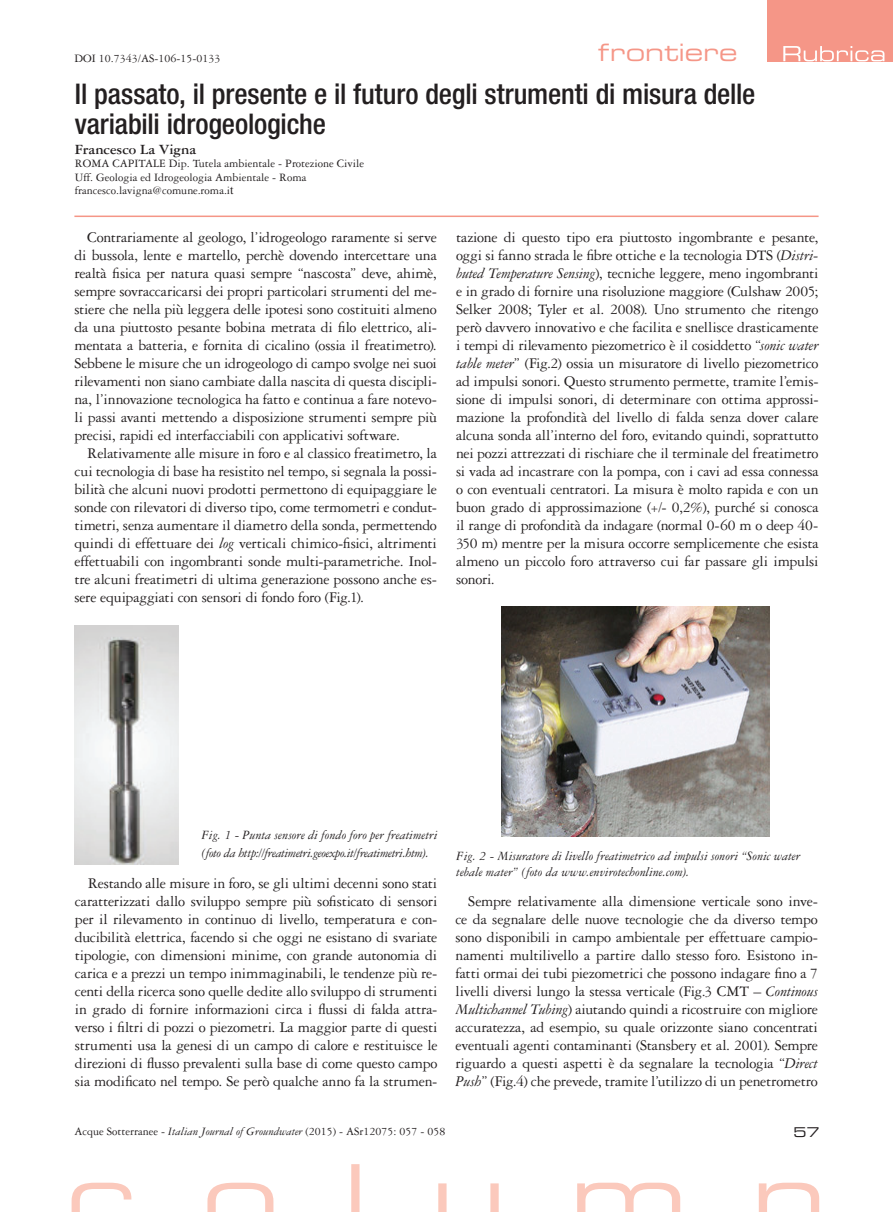
<style>
.page{position:relative;width:893px;height:1212px;background:#fff}
.page>*{position:absolute;margin:0;border:0;box-sizing:border-box;transform-origin:0 0}
.t1{font:500 condensed 28.5px/30px "Helvetica Neue LT Std";letter-spacing:-.005em;color:#231f20}
.t2{font:24px "Eurostile LT Std Ex 2";letter-spacing:.005em;color:#f59687}
.t3{font:15.75px/18px "Garamond 3 LT Std";letter-spacing:-.015em;color:#231f20;text-align:justify}
.t4{font:700 15px "Garamond 3 LT Std";letter-spacing:-.01em;color:#231f20}
.t5{font:italic 13.5px/18px "Garamond 3 LT Std";color:#231f20}
.t6{font:13.5px "Eurostile LT Std Ex 2";color:#231f20}
.t7{font:12px/13.5px "Garamond 3 LT Std";color:#231f20}
.s1{font-family:"Times New Roman"}
.s2{font-style:italic}
</style>
<div class="page">
<svg style="left:72px;top:1164px;width:747px;height:48px"></svg>
<img style="left:75px;top:625px;width:103px;height:239px">
<img style="left:502px;top:606px;width:267px;height:230px">
<div style="left:767px;top:0;width:126px;height:62px;background:#f59687"></div>
<svg style="left:783px;top:46px;width:101px;height:15px"></svg>
<hr style="left:74px;top:216px;width:745px;height:1px;background:#f59687">
<p class="t7" style="left:74px;top:52px;width:147px">DOI 10.7343/AS-106-15-0133</p>
<h2 class="t2" style="left:598px;top:36px;width:141px">frontiere</h2>
<h1 class="t1" style="left:75px;top:79px;width:682px">Il passato, il presente e il futuro degli strumenti di misura delle variabili idrogeologiche</h1>
<p class="t4" style="left:75px;top:141px;width:123px">Francesco La Vigna</p>
<p class="t7" style="left:75px;top:157px;width:291px">ROMA CAPITALE Dip. Tutela ambientale - Protezione Civile<br>Uff. Geologia ed Idrogeologia Ambientale - Roma francesco.lavigna@comune.roma.i<span class="s1">t</span></p>
<p class="t3" style="left:74px;top:228px;width:364px;text-indent:13px">Contrariamente al geologo, l’idrogeologo raramente si serve di bussola, lente e martello, perchè dovendo intercettare una realtà fisica per natura quasi sempre “nascosta” deve, ahimè, sempre sovraccaricarsi dei propri particolari strumenti del me&shy;stiere che nella più leggera delle ipotesi sono costituiti almeno da una piuttosto pesante bobina metrata di filo elettrico, ali&shy;mentata a batteria, e fornita di cicalino (ossia il freatimetro).<br>Sebbene le misure che un idrogeologo di campo svolge nei suoi rilevamenti non siano cambiate dalla nascita di questa discipli&shy;na, l’innovazione tecnologica ha fatto e continua a fare notevo&shy;li passi avanti mettendo a disposizione strumenti sempre più precisi, rapidi ed interfacciabili con applicativi software.</p>
<p class="t3" style="left:74px;top:444px;width:364px;text-indent:13px">Relativamente alle misure in foro e al classico freatimetro, la cui tecnologia di base ha resistito nel tempo, si segnala la possi&shy;bilità che alcuni nuovi prodotti permettono di equipaggiare le sonde con rilevatori di diverso tipo, come termometri e condut&shy;timetri, senza aumentare il diametro della sonda, permettendo quindi di effettuare dei <span class="s2">log</span> verticali chimico-fisici, altrimenti effettuabili con ingombranti sonde multi-parametriche. Inol&shy;tre alcuni freatimetri di ultima generazione possono anche es&shy;sere equipaggiati con sensori di fondo foro (Fig.1).</p>
<p class="t3" style="left:456px;top:228px;width:364px">tazione di questo tipo era piuttosto ingombrante e pesante, oggi si fanno strada le fibre ottiche e la tecnologia DTS (<span class="s2">Distri&shy;buted Temperature Sensing</span>), tecniche leggere, meno ingombranti e in grado di fornire una risoluzione maggiore (Culshaw 2005; Selker 2008; Tyler et al. 2008). Uno strumento che ritengo però davvero innovativo e che facilita e snellisce drasticamente i tempi di rilevamento piezometrico è il cosiddetto “<span class="s2">sonic water table meter</span>” (Fig.2) ossia un misuratore di livello piezometrico ad impulsi sonori. Questo strumento permette, tramite l’emis&shy;sione di impulsi sonori, di determinare con ottima approssi&shy;mazione la profondità del livello di falda senza dover calare alcuna sonda all’interno del foro, evitando quindi, soprattutto nei pozzi attrezzati di rischiare che il terminale del freatimetro si vada ad incastrare con la pompa, con i cavi ad essa connessa o con eventuali centratori. La misura è molto rapida e con un buon grado di approssimazione (+/- 0,2%), purché si conosca il range di profondità da indagare (normal 0-60 m o deep 40- 350 m) mentre per la misura occorre semplicemente che esista almeno un piccolo foro attraverso cui far passare gli impulsi sonori.</p>
<p class="t5" style="left:201px;top:826px;width:237px">Fig. 1 - Punta sensore di fondo foro per freatimetri (foto da http://freatimetri.geoexpo.it/freatimetri.htm).</p>
<p class="t3" style="left:75px;top:875px;width:364px;text-indent:13px">Restando alle misure in foro, se gli ultimi decenni sono stati caratterizzati dallo sviluppo sempre più sofisticato di sensori per il rilevamento in continuo di livello, temperatura e con&shy;ducibilità elettrica, facendo si che oggi ne esistano di svariate tipologie, con dimensioni minime, con grande autonomia di carica e a prezzi un tempo inimmaginabili, le tendenze più re&shy;centi della ricerca sono quelle dedite allo sviluppo di strumenti in grado di fornire informazioni circa i flussi di falda attra&shy;verso i filtri di pozzi o piezometri. La maggior parte di questi strumenti usa la genesi di un campo di calore e restituisce le direzioni di flusso prevalenti sulla base di come questo campo sia modificato nel tempo. Se però qualche anno fa la strumen-</p>
<p class="t5" style="left:456px;top:847px;width:345px;line-height:16.2px">Fig. 2 - Misuratore di livello freatimetrico ad impulsi sonori “Sonic water tebale mater” (foto da www.envirotechonline.com).</p>
<p class="t3" style="left:455px;top:892px;width:364px;text-indent:13px">Sempre relativamente alla dimensione verticale sono inve&shy;ce da segnalare delle nuove tecnologie che da diverso tempo sono disponibili in campo ambientale per effettuare campio&shy;namenti multilivello a partire dallo stesso foro. Esistono in&shy;fatti ormai dei tubi piezometrici che possono indagare fino a 7 livelli diversi lungo la stessa verticale (Fig.3 CMT – <span class="s2">Continous Multichannel Tubing</span>) aiutando quindi a ricostruire con migliore accuratezza, ad esempio, su quale orizzonte siano concentrati eventuali agenti contaminanti (Stansbery et al. 2001). Sempre riguardo a questi aspetti è da segnalare la tecnologia “<span class="s2">Direct Push</span>” (Fig.4) che prevede, tramite l’utilizzo di un penetrometro</p>
<p class="t7" style="left:74px;top:1124px;width:372px">Acque Sotterranee - <span class="s2">Italian Journal of Groundwater</span> (2015) - ASr12075: 057 - 058</p>
<p class="t6" style="left:794px;top:1123px;width:28px">57</p>
</div>
